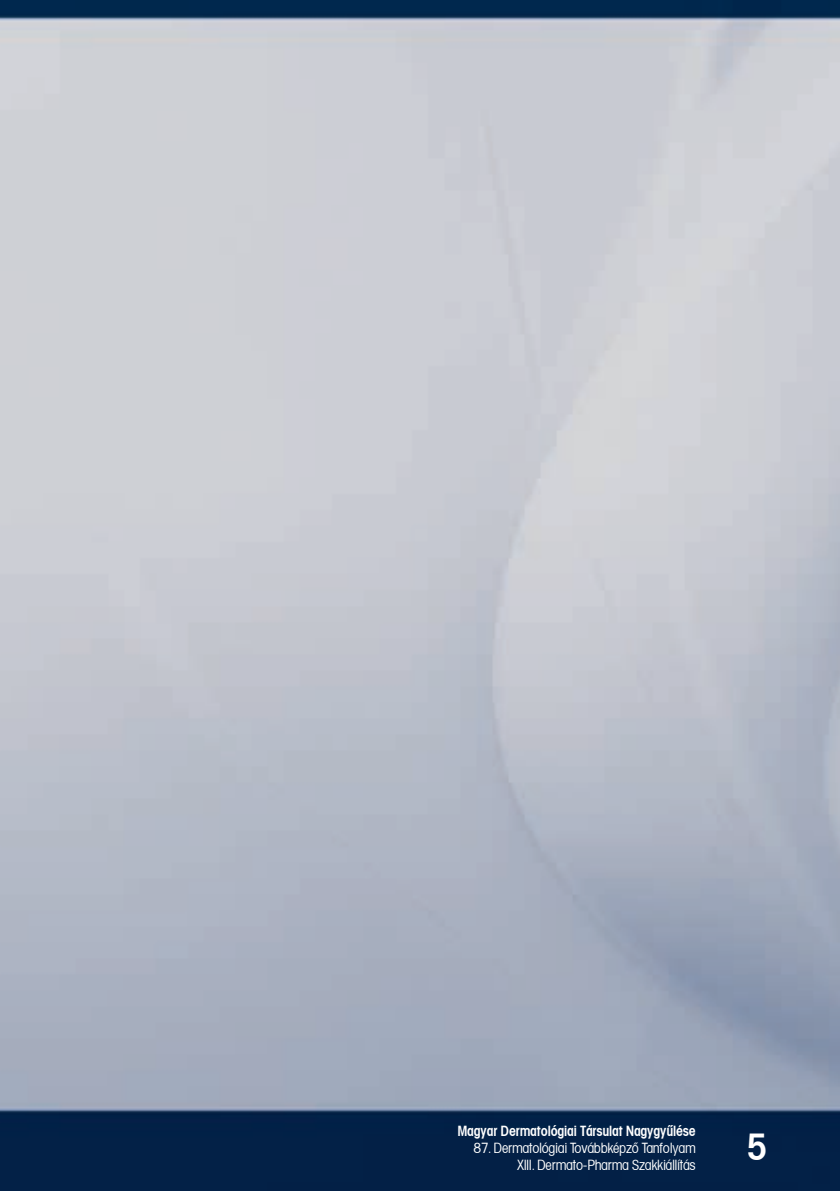
<style>
.page{position:relative;width:840px;height:1191px;background:#fff}
.page>*{position:absolute;margin:0;border:0;box-sizing:border-box;transform-origin:0 0}
.t1{font:36px "Avant Garde Dm Cn PFL";color:#fff}
.t2{font:14px/16.8px "Avant Garde Bk Cn PFL";letter-spacing:-.01em;color:#fff;text-align:right}
.t3{font:14px "Avant Garde Dm Cn PFL";letter-spacing:-.01em;color:#fff}
</style>
<div class="page">
<img style="left:0;top:0;width:839px;height:1191px">
<p class="t3" style="left:457px;top:1121px;width:239px">Magyar Dermatológiai Társulat Nagygyűlése</p>
<p class="t2" style="left:473px;top:1139px;width:224px">87. Dermatológiai Továbbképző Tanfolyam<br>XIII. Dermato-Pharma Szakkiállítás</p>
<h1 class="t1" style="left:746px;top:1122px;width:21px">5</h1>
</div>
